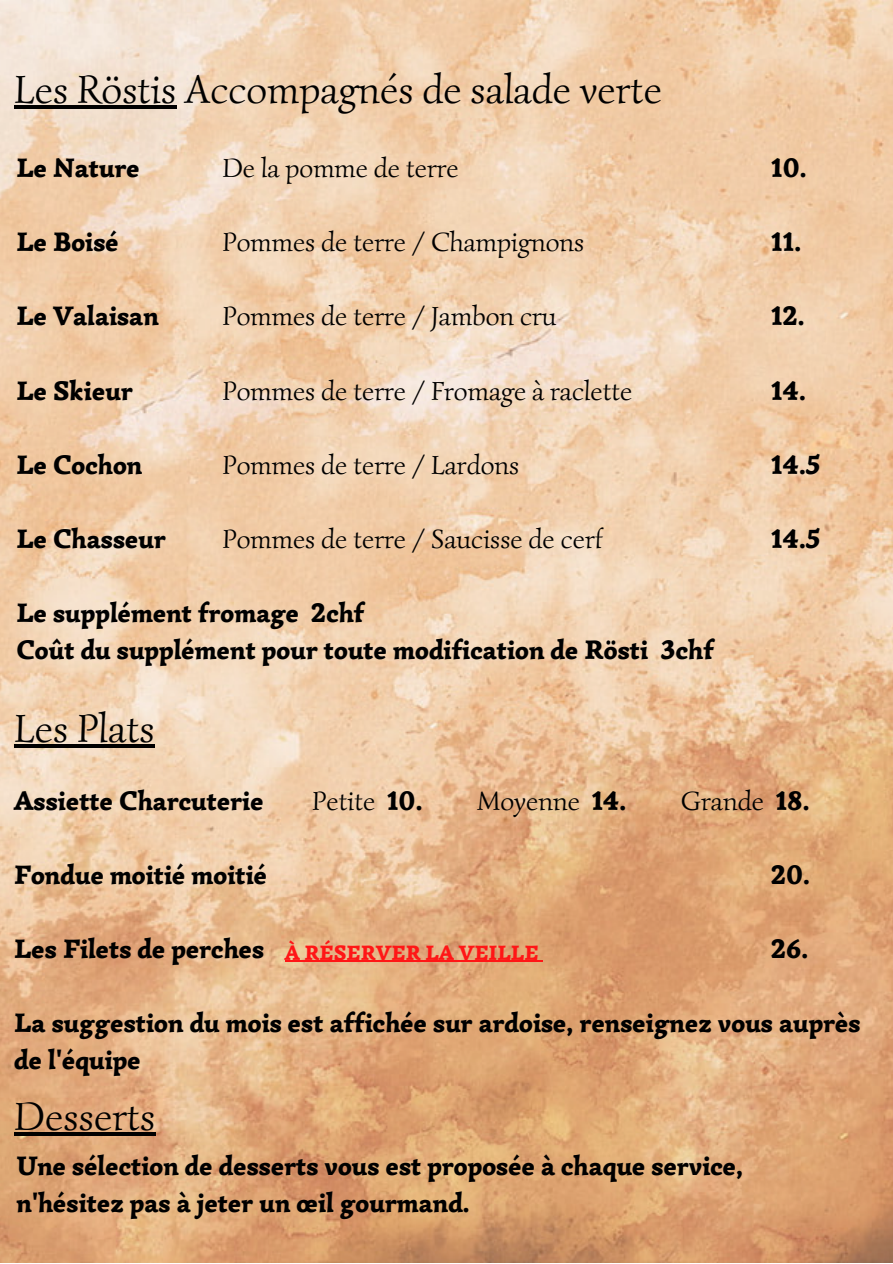
<style>
.page{position:relative;width:893px;height:1264px;background:#fff}
.page>*{position:absolute;margin:0;border:0;box-sizing:border-box;transform-origin:0 0}
.t1{font:40.5px "Simonetta";color:#000}
.t2{font:900 27px/37px "Simonetta";color:#000}
.t3{font:27px "Simonetta";color:#000}
.t4{font:900 21px "Simonetta";color:#ff1616}
.s1{font-weight:900}
</style>
<div class="page">
<img style="left:0;top:0;width:892px;height:1262px">
<hr style="left:14px;top:105px;width:162px;height:3px;background:#000">
<hr style="left:14px;top:1132px;width:141px;height:3px;background:#000">
<svg style="left:14px;top:743px;width:141px;height:4px"></svg>
<hr style="left:285px;top:960px;width:253px;height:1px;background:#ff1616">
<h1 class="t1" style="left:14px;top:64px;width:649px">Les Röstis Accompagnés de salade verte</h1>
<p class="t2" style="left:16px;top:149px;width:125px">Le Nature</p>
<p class="t3" style="left:222px;top:151px;width:238px">De la pomme de terre</p>
<p class="t2" style="left:771px;top:149px;width:37px">10.</p>
<p class="t2" style="left:16px;top:224px;width:104px">Le Boisé</p>
<p class="t3" style="left:222px;top:225px;width:363px">Pommes de terre / Champignons</p>
<p class="t2" style="left:771px;top:224px;width:32px">11.</p>
<p class="t2" style="left:16px;top:298px;width:144px">Le Valaisan</p>
<p class="t3" style="left:222px;top:299px;width:336px">Pommes de terre / Jambon cru</p>
<p class="t2" style="left:771px;top:298px;width:35px">12.</p>
<p class="t2" style="left:16px;top:372px;width:118px">Le Skieur</p>
<p class="t3" style="left:222px;top:374px;width:411px">Pommes de terre / Fromage à raclette</p>
<p class="t2" style="left:771px;top:372px;width:36px">14.</p>
<p class="t2" style="left:16px;top:446px;width:128px">Le Cochon</p>
<p class="t3" style="left:222px;top:448px;width:298px">Pommes de terre / Lardons</p>
<p class="t2" style="left:771px;top:446px;width:51px">14.5</p>
<p class="t2" style="left:16px;top:520px;width:151px">Le Chasseur</p>
<p class="t3" style="left:222px;top:522px;width:382px">Pommes de terre / Saucisse de cerf</p>
<p class="t2" style="left:771px;top:520px;width:51px">14.5</p>
<p class="t2" style="left:16px;top:594px;width:699px">Le supplément fromage 2chf<br>Coût du supplément pour toute modification de Rösti 3chf</p>
<h1 class="t1" style="left:14px;top:702px;width:142px">Les Plats</h1>
<p class="t2" style="left:14px;top:782px;width:251px">Assiette Charcuterie</p>
<p class="t3" style="left:312px;top:783px;width:112px">Petite <span class="s1">10.</span></p>
<p class="t3" style="left:477px;top:783px;width:151px">Moyenne <span class="s1">14.</span></p>
<p class="t3" style="left:681px;top:783px;width:131px">Grande <span class="s1">18.</span></p>
<p class="t2" style="left:14px;top:856px;width:254px">Fondue moitié moitié</p>
<p class="t2" style="left:771px;top:856px;width:40px">20.</p>
<p class="t2" style="left:14px;top:930px;width:252px">Les Filets de perches</p>
<p class="t4" style="left:285px;top:939px;width:255px">À RÉSERVER LA VEILLE</p>
<p class="t2" style="left:771px;top:930px;width:39px">26.</p>
<p class="t2" style="left:14px;top:1004px;width:847px">La suggestion du mois est affichée sur ardoise, renseignez vous auprès de l'équipe</p>
<h1 class="t1" style="left:14px;top:1091px;width:143px">Desserts</h1>
<p class="t2" style="left:16px;top:1147px;width:728px">Une sélection de desserts vous est proposée à chaque service, n'hésitez pas à jeter un œil gourmand.</p>
</div>
